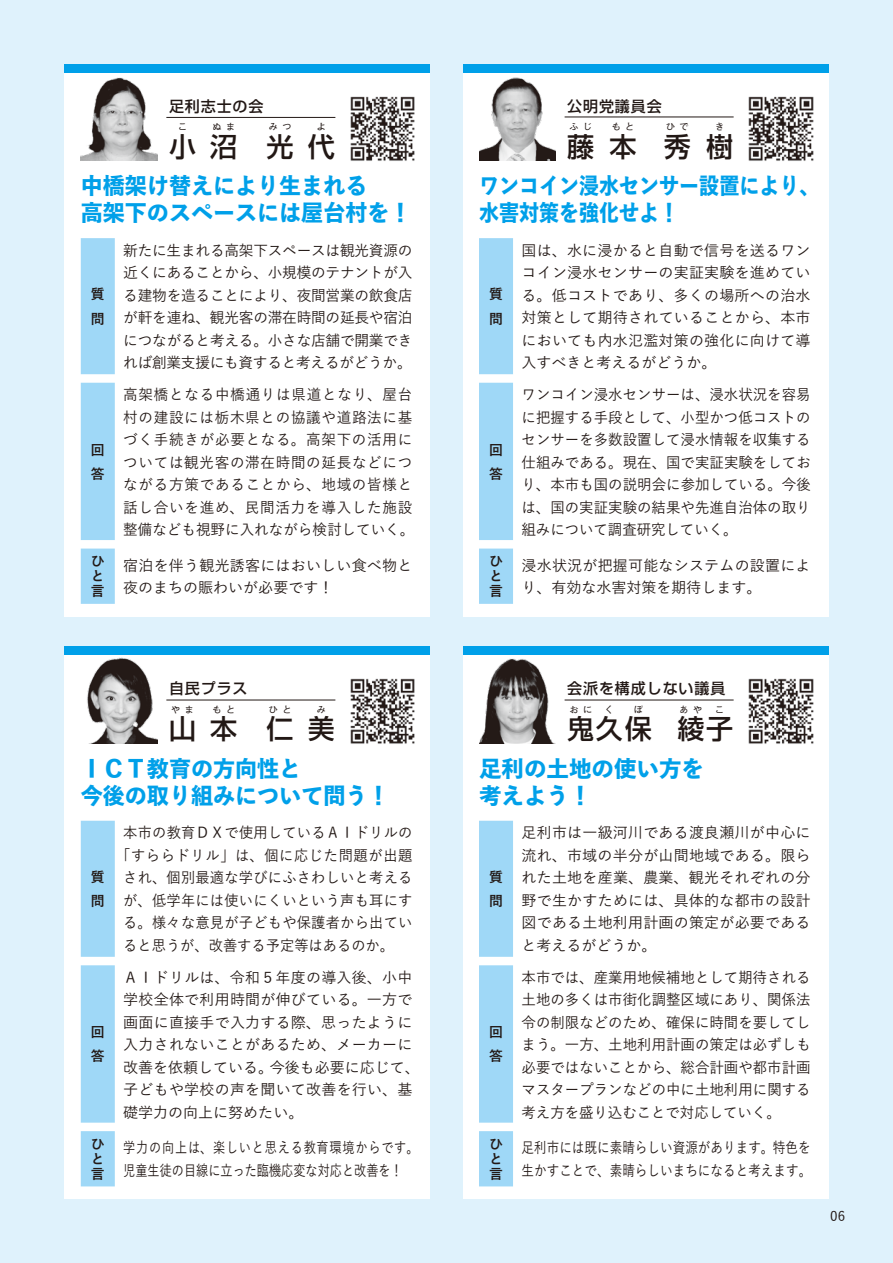
<style>
.page{position:relative;width:893px;height:1263px;background:#dff2fc}
.page>*{position:absolute;margin:0;border:0;box-sizing:border-box;transform-origin:0 0}
.t1{font:500 27px "Shin Go Pro";color:#221815}
.t2{font:800 22.5px/27px "Yu Go Std N";color:#00a0e9}
.t3{font:800 22.5px/27px "Yu Go Std N";color:#00a0e9;scale:.89 1}
.t4{font:500 15px/22.5px "Yu Go Pr 6 N";letter-spacing:.015em;color:#221815;text-align:justify}
.t5{font:500 15px/22.5px "Yu Go Pr 6 N";letter-spacing:.015em;color:#221815;text-align:justify;scale:.96 1}
.t6{font:500 15px/22.5px "Yu Go Pr 6 N";letter-spacing:.05em;color:#221815}
.t7{font:500 15px "Yu Go Pr 6 N";letter-spacing:.015em;color:#221815;scale:.95 1}
.t8{font:500 15px/22.5px "Yu Go Pr 6 N";letter-spacing:.015em;color:#221815;scale:.84 1}
.t9{font:500 15px/22.5px "Yu Go Pr 6 N";letter-spacing:.015em;color:#221815;scale:.81 1}
.t10{font:500 15px "Shin Go Pro";letter-spacing:.06em;color:#221815}
.t11{font:500 15px "Yu Go Pr 6 N";letter-spacing:.045em;color:#221815;scale:.95 1}
.t12{font:700 13.8px/24.2px "Yu Go Pr 6 N";color:#221815}
.t13{font:500 13.5px "Yu Go Pr 6 N";color:#221815}
.t14{font:500 9px "Shin Go Pro";letter-spacing:.5em;color:#221815}
</style>
<div class="page">
<div style="left:64px;top:646px;width:365px;height:553px;background:#fff"></div>
<div style="left:64px;top:64px;width:365px;height:553px;background:#fff"></div>
<div style="left:463px;top:646px;width:366px;height:553px;background:#fff"></div>
<div style="left:463px;top:64px;width:366px;height:553px;background:#fff"></div>
<div style="left:64px;top:646px;width:365px;height:9px;background:#00a0e9"></div>
<div style="left:64px;top:64px;width:365px;height:8px;background:#00a0e9"></div>
<div style="left:463px;top:646px;width:366px;height:9px;background:#00a0e9"></div>
<div style="left:463px;top:64px;width:366px;height:8px;background:#00a0e9"></div>
<img style="left:479px;top:658px;width:75px;height:85px">
<img style="left:748px;top:678px;width:66px;height:66px">
<hr style="left:565px;top:700px;width:169px;height:1px;background:#221815">
<div style="left:479px;top:821px;width:34px;height:365px;background:#9fd8f7"></div>
<img style="left:479px;top:77px;width:77px;height:83px">
<img style="left:748px;top:96px;width:66px;height:65px">
<hr style="left:565px;top:117px;width:169px;height:1px;background:#221815">
<div style="left:479px;top:238px;width:34px;height:366px;background:#9fd8f7"></div>
<img style="left:81px;top:77px;width:76px;height:83px">
<img style="left:350px;top:96px;width:65px;height:65px">
<hr style="left:166px;top:117px;width:169px;height:1px;background:#221815">
<svg style="left:81px;top:238px;width:34px;height:366px;background:#a4daf7"></svg>
<img style="left:87px;top:658px;width:70px;height:85px">
<img style="left:350px;top:678px;width:65px;height:66px">
<hr style="left:166px;top:700px;width:169px;height:1px;background:#221815">
<svg style="left:81px;top:821px;width:34px;height:365px;background:#a3daf7"></svg>
<p class="t10" style="left:169px;top:94px;width:96px">足利志士の会</p>
<h1 class="t1" style="left:169px;top:124px;width:28px">小</h1>
<p class="t14" style="left:213px;top:119px;width:24px">ぬま</p>
<p class="t14" style="left:269px;top:119px;width:24px">みつ</p>
<p class="t14" style="left:178px;top:119px;width:10px">こ</p>
<h1 class="t1" style="left:210px;top:124px;width:28px">沼</h1>
<h1 class="t1" style="left:267px;top:124px;width:28px">光</h1>
<p class="t14" style="left:317px;top:119px;width:10px">よ</p>
<h1 class="t1" style="left:308px;top:124px;width:28px">代</h1>
<p class="t10" style="left:567px;top:94px;width:96px">公明党議員会</p>
<h1 class="t1" style="left:567px;top:124px;width:28px">藤</h1>
<p class="t14" style="left:612px;top:119px;width:24px">もと</p>
<p class="t14" style="left:569px;top:119px;width:24px">ふじ</p>
<p class="t14" style="left:666px;top:119px;width:24px">ひで</p>
<h1 class="t1" style="left:664px;top:124px;width:28px">秀</h1>
<h1 class="t1" style="left:610px;top:124px;width:28px">本</h1>
<p class="t14" style="left:715px;top:119px;width:10px">き</p>
<h1 class="t1" style="left:706px;top:124px;width:28px">樹</h1>
<h2 class="t2" style="left:81px;top:173px;width:332px">中橋架け替えにより生まれる<br>高架下のスペースには屋台村を！</h2>
<h2 class="t3" style="left:479px;top:173px;width:384px">ワンコイン浸水センサー設置により、水害対策を強化せよ！</h2>
<p class="t12" style="left:91px;top:282px;width:15px">質問</p>
<p class="t4" style="left:123px;top:237px;width:291px">新たに生まれる高架下スペースは観光資源の近くにあることから、小規模のテナントが入る建物を造ることにより、夜間営業の飲食店が軒を連ね、観光客の滞在時間の延長や宿泊につながると考える。小さな店舗で開業できれば創業支援にも資すると考えるがどうか。</p>
<p class="t12" style="left:489px;top:282px;width:15px">質問</p>
<p class="t4" style="left:522px;top:237px;width:291px">国は、水に浸かると自動で信号を送るワンコイン浸水センサーの実証実験を進めている。低コストであり、多くの場所への治水対策として期待されていることから、本市においても内水氾濫対策の強化に向けて導入すべきと考えるがどうか。</p>
<p class="t12" style="left:91px;top:438px;width:15px">回答</p>
<p class="t6" style="left:123px;top:381px;width:293px">高架橋となる中橋通りは県道となり、屋台村の建設には栃木県との協議や道路法に基づく手続きが必要となる。高架下の活用については観光客の滞在時間の延長などにつながる方策であることから、地域の皆様と話し合いを進め、民間活力を導入した施設整備なども視野に入れながら検討していく。</p>
<p class="t12" style="left:489px;top:438px;width:15px">回答</p>
<p class="t5" style="left:522px;top:381px;width:303px">ワンコイン浸水センサーは、浸水状況を容易に把握する手段として、小型かつ低コストのセンサーを多数設置して浸水情報を収集する仕組みである。現在、国で実証実験をしており、本市も国の説明会に参加している。今後は、国の実証実験の結果や先進自治体の取り組みについて調査研究していく。</p>
<p class="t12" style="left:91px;top:554px;width:15px;line-height:15px;text-align:justify">ひと言</p>
<p class="t4" style="left:123px;top:552px;width:291px">宿泊を伴う観光誘客にはおいしい食べ物と夜のまちの賑わいが必要です！</p>
<p class="t12" style="left:489px;top:554px;width:15px;line-height:15px;text-align:justify">ひと言</p>
<p class="t4" style="left:522px;top:552px;width:291px">浸水状況が把握可能なシステムの設置により、有効な水害対策を期待します。</p>
<p class="t10" style="left:169px;top:676px;width:80px">自民プラス</p>
<h1 class="t1" style="left:169px;top:707px;width:28px">山</h1>
<p class="t14" style="left:213px;top:702px;width:24px">もと</p>
<p class="t14" style="left:171px;top:702px;width:24px">やま</p>
<h1 class="t1" style="left:210px;top:707px;width:28px">本</h1>
<p class="t14" style="left:269px;top:702px;width:24px">ひと</p>
<h1 class="t1" style="left:267px;top:707px;width:28px">仁</h1>
<p class="t14" style="left:317px;top:702px;width:10px">み</p>
<h1 class="t1" style="left:308px;top:707px;width:28px">美</h1>
<p class="t10" style="left:567px;top:676px;width:160px">会派を構成しない議員</p>
<h1 class="t1" style="left:567px;top:707px;width:86px">鬼久保</h1>
<p class="t14" style="left:569px;top:702px;width:24px">おに</p>
<p class="t14" style="left:605px;top:702px;width:10px">く</p>
<p class="t14" style="left:634px;top:702px;width:10px">ぼ</p>
<p class="t14" style="left:680px;top:702px;width:24px">あや</p>
<p class="t14" style="left:715px;top:702px;width:10px">こ</p>
<h1 class="t1" style="left:677px;top:707px;width:57px">綾子</h1>
<h2 class="t2" style="left:81px;top:755px;width:310px">ＩＣＴ教育の方向性と<br>今後の取り組みについて問う！</h2>
<h2 class="t2" style="left:479px;top:755px;width:226px">足利の土地の使い方を考えよう！</h2>
<p class="t12" style="left:91px;top:865px;width:15px">質問</p>
<p class="t7" style="left:123px;top:819px;width:306px">本市の教育ＤＸで使用しているＡＩドリルの</p>
<p class="t11" style="left:116px;top:841px;width:313px">「すららドリル」は、個に応じた問題が出題</p>
<p class="t7" style="left:123px;top:864px;width:306px">され、個別最適な学びにふさわしいと考える</p>
<p class="t7" style="left:123px;top:886px;width:306px">が、低学年には使いにくいという声も耳にす</p>
<p class="t7" style="left:123px;top:909px;width:306px">る。様々な意見が子どもや保護者から出てい</p>
<p class="t7" style="left:123px;top:931px;width:287px">ると思うが、改善する予定等はあるのか。</p>
<p class="t12" style="left:489px;top:865px;width:15px">質問</p>
<p class="t4" style="left:522px;top:819px;width:291px">足利市は一級河川である渡良瀬川が中心に流れ、市域の半分が山間地域である。限られた土地を産業、農業、観光それぞれの分野で生かすためには、具体的な都市の設計図である土地利用計画の策定が必要であると考えるがどうか。</p>
<p class="t12" style="left:91px;top:1020px;width:15px">回答</p>
<p class="t4" style="left:123px;top:964px;width:298px;text-align:left">ＡＩドリルは、令和５年度の導入後、小中学校全体で利用時間が伸びている。一方で画面に直接手で入力する際、思ったように入力されないことがあるため、メーカーに改善を依頼している。今後も必要に応じて、子どもや学校の声を聞いて改善を行い、基礎学力の向上に努めたい。</p>
<p class="t12" style="left:489px;top:1020px;width:15px">回答</p>
<p class="t5" style="left:522px;top:964px;width:303px">本市では、産業用地候補地として期待される土地の多くは市街化調整区域にあり、関係法令の制限などのため、確保に時間を要してしまう。一方、土地利用計画の策定は必ずしも必要ではないことから、総合計画や都市計画マスタープランなどの中に土地利用に関する考え方を盛り込むことで対応していく。</p>
<p class="t12" style="left:91px;top:1137px;width:15px;line-height:15px;text-align:justify">ひと言</p>
<p class="t9" style="left:123px;top:1134px;width:366px">学力の向上は、楽しいと思える教育環境からです。児童生徒の目線に立った臨機応変な対応と改善を！</p>
<p class="t12" style="left:489px;top:1137px;width:15px;line-height:15px;text-align:justify">ひと言</p>
<p class="t8" style="left:522px;top:1134px;width:347px">足利市には既に素晴らしい資源があります。特色を生かすことで、素晴らしいまちになると考えます。</p>
<p class="t13" style="left:830px;top:1204px;width:16px">06</p>
</div>
